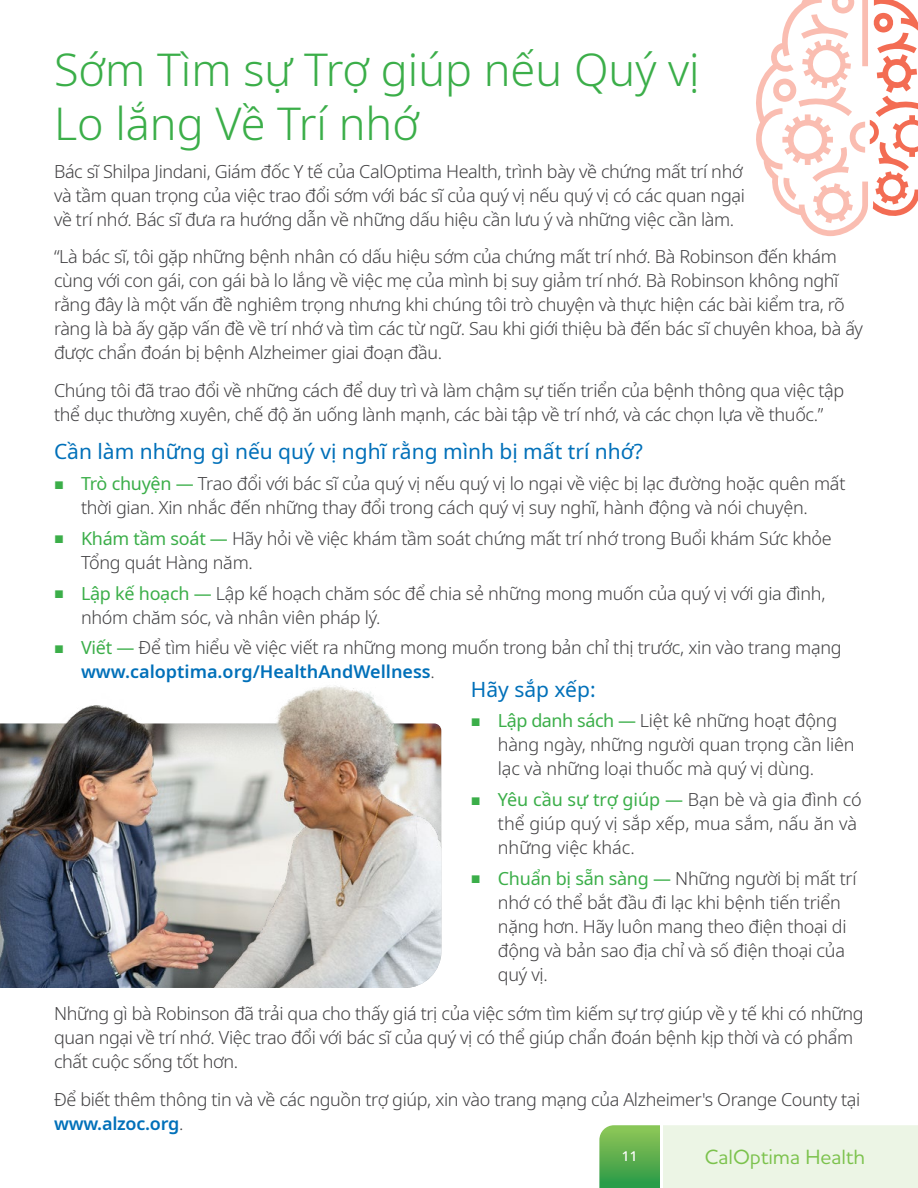
<style>
.page{position:relative;width:918px;height:1188px;background:#fff}
.page>*{position:absolute;margin:0;border:0;box-sizing:border-box;transform-origin:0 0}
.t1{font:300 45px/54px "Noto Sans";color:#3bae49}
.t2{font:21px "Noto Sans";color:#0070b9}
.t3{font:500 21px "Houschka Pro";color:#7cc24d}
.t4{font:300 18px/24px "Noto Sans";letter-spacing:-.02em;color:#414042}
.t5{font:300 18px/24px "Noto Sans";color:#414042}
.t6{font:500 13.5px "Noto Sans";color:#fff}
.s1{font-family:"Arial";font-weight:400;font-size:16.5px;color:#3bae49}
.s2{font-weight:400;color:#3bae49}
.s3{font-weight:600;color:#0070b9}
</style>
<div class="page">
<svg style="left:756px;top:0;width:162px;height:236px"></svg>
<div style="left:0;top:710px;width:455px;height:279px;background:#000;opacity:.37"></div>
<img style="left:0;top:686px;width:441px;height:302px">
<svg style="left:599px;top:1125px;width:319px;height:63px;background:#d1e8c9"></svg>
<h1 class="t1" style="left:54px;top:44px;width:647px">Sớm Tìm sự Trợ giúp nếu Quý vị<br>Lo lắng Về Trí nhớ</h1>
<p class="t4" style="left:54px;top:160px;width:692px">Bác sĩ Shilpa Jindani, Giám đốc Y tế của CalOptima Health, trình bày về chứng mất trí nhớ và tầm quan trọng của việc trao đổi sớm với bác sĩ của quý vị nếu quý vị có các quan ngại về trí nhớ. Bác sĩ đưa ra hướng dẫn về những dấu hiệu cần lưu ý và những việc cần làm.</p>
<p class="t4" style="left:54px;top:245px;width:811px">“Là bác sĩ, tôi gặp những bệnh nhân có dấu hiệu sớm của chứng mất trí nhớ. Bà Robinson đến khám cùng với con gái, con gái bà lo lắng về việc mẹ của mình bị suy giảm trí nhớ. Bà Robinson không nghĩ rằng đây là một vấn đề nghiêm trọng nhưng khi chúng tôi trò chuyện và thực hiện các bài kiểm tra, rõ ràng là bà ấy gặp vấn đề về trí nhớ và tìm các từ ngữ. Sau khi giới thiệu bà đến bác sĩ chuyên khoa, bà ấy được chẩn đoán bị bệnh Alzheimer giai đoạn đầu.</p>
<p class="t4" style="left:54px;top:378px;width:792px">Chúng tôi đã trao đổi về những cách để duy trì và làm chậm sự tiến triển của bệnh thông qua việc tập thể dục thường xuyên, chế độ ăn uống lành mạnh, các bài tập về trí nhớ, và các chọn lựa về thuốc.”</p>
<p class="t2" style="left:54px;top:437px;width:590px">Cần làm những gì nếu quý vị nghĩ rằng mình bị mất trí nhớ?</p>
<p class="t4" style="left:54px;top:472px;width:793px;text-align:center"><span class="s1">■</span> <span class="s2">Trò chuyện ―</span> Trao đổi với bác sĩ của quý vị nếu quý vị lo ngại về việc bị lạc đường hoặc quên mất thời gian. Xin nhắc đến những thay đổi trong cách quý vị suy nghĩ, hành động và nói chuyện.</p>
<p class="t4" style="left:81px;top:527px;width:752px;text-indent:-27px"><span class="s1">■</span> <span class="s2">Khám tầm soát ―</span> Hãy hỏi về việc khám tầm soát chứng mất trí nhớ trong Buổi khám Sức khỏe<br>Tổng quát Hàng năm.</p>
<p class="t4" style="left:81px;top:581px;width:746px;text-indent:-27px"><span class="s1">■</span> <span class="s2">Lập kế hoạch ―</span> Lập kế hoạch chăm sóc để chia sẻ những mong muốn của quý vị với gia đình, nhóm chăm sóc, và nhân viên pháp lý.</p>
<p class="t4" style="left:81px;top:636px;width:762px;text-indent:-27px"><span class="s1">■</span> <span class="s2">Viết ―</span> Để tìm hiểu về việc viết ra những mong muốn trong bản chỉ thị trước, xin vào trang mạng <span class="s3">www.caloptima.org/HealthAndWellness</span>.</p>
<p class="t2" style="left:471px;top:674px;width:126px">Hãy sắp xếp:</p>
<p class="t4" style="left:498px;top:709px;width:358px;text-indent:-27px"><span class="s1">■</span> <span class="s2">Lập danh sách ―</span> Liệt kê những hoạt động hàng ngày, những người quan trọng cần liên lạc và những loại thuốc mà quý vị dùng.</p>
<p class="t5" style="left:498px;top:788px;width:366px;text-indent:-27px"><span class="s1">■</span> <span class="s2">Yêu cầu sự trợ giúp ―</span> Bạn bè và gia đình có thể giúp quý vị sắp xếp, mua sắm, nấu ăn và những việc khác.</p>
<p class="t4" style="left:498px;top:867px;width:360px;text-indent:-27px"><span class="s1">■</span> <span class="s2">Chuẩn bị sẵn sàng ―</span> Những người bị mất trí nhớ có thể bắt đầu đi lạc khi bệnh tiến triển nặng hơn. Hãy luôn mang theo điện thoại di động và bản sao địa chỉ và số điện thoại của quý vị.</p>
<p class="t4" style="left:54px;top:1002px;width:811px">Những gì bà Robinson đã trải qua cho thấy giá trị của việc sớm tìm kiếm sự trợ giúp về y tế khi có những quan ngại về trí nhớ. Việc trao đổi với bác sĩ của quý vị có thể giúp chẩn đoán bệnh kịp thời và có phẩm chất cuộc sống tốt hơn.</p>
<p class="t4" style="left:54px;top:1088px;width:808px">Để biết thêm thông tin và về các nguồn trợ giúp, xin vào trang mạng của Alzheimer's Orange County tại <span class="s3">www.alzoc.org</span>.</p>
<p class="t6" style="left:622px;top:1147px;width:17px">11</p>
<p class="t3" style="left:705px;top:1143px;width:162px">CalOptima Health</p>
</div>
